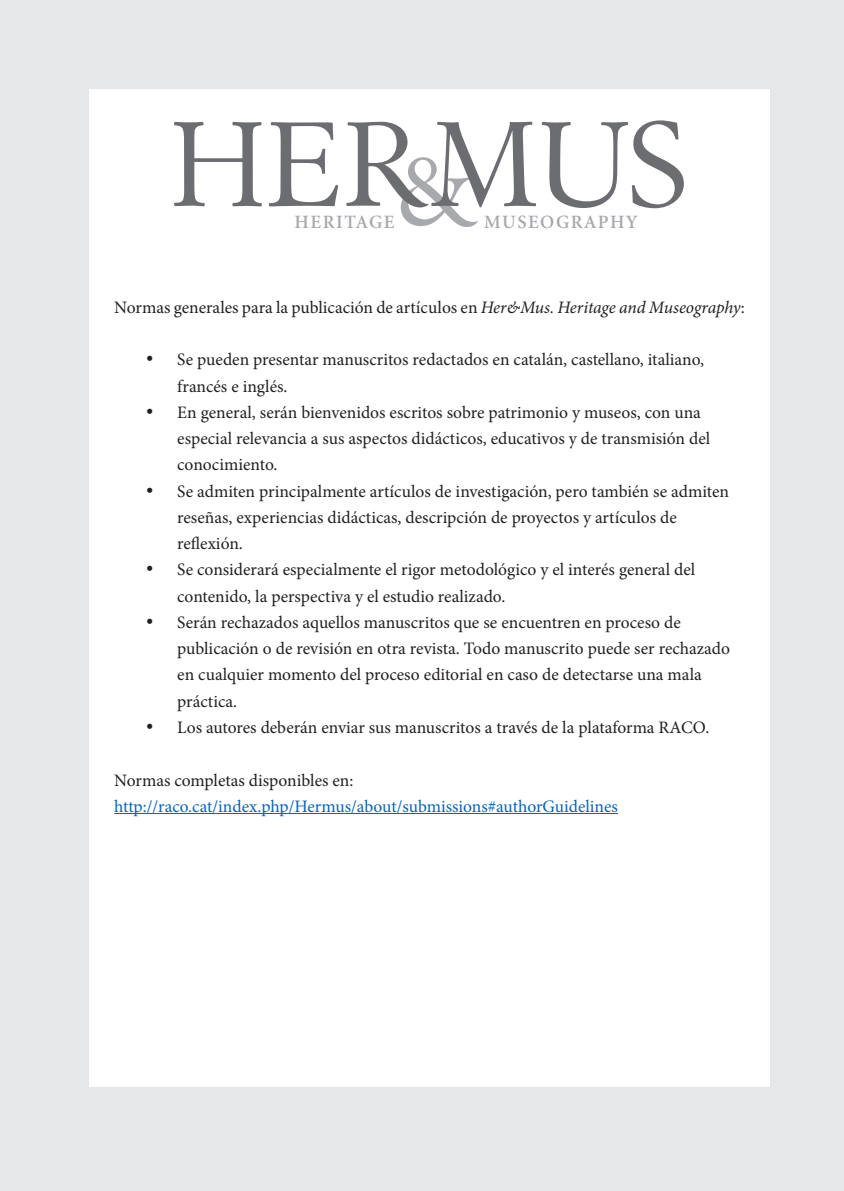
<style>
.page{position:relative;width:844px;height:1191px;background:#fff}
.page>*{position:absolute;margin:0;border:0;box-sizing:border-box;transform-origin:0 0}
.t1{font:130.38px "Augereau";color:#6c6d70}
.t2{font:18.9px "Minion Semibold SC";letter-spacing:.08em;color:#a8a9ad}
.t3{font:17.5px/26.2px "Minion Pro";color:#231f20}
.t4{font:17.5px/26.2px "Minion Pro";letter-spacing:-.005em;color:#0563c1}
.s1{font-style:italic}
.s2{color:#231f20}
</style>
<div class="page">
<div style="left:0;top:0;width:843px;height:1191px;background:#e6e7e9"></div>
<div style="left:89px;top:89px;width:680px;height:997px;background:#fff"></div>
<hr style="left:114px;top:813px;width:504px;height:1px;background:#0563c1">
<p class="t1" style="left:398px;top:86px;width:291px"><sub>&amp;</sub>MUS</p>
<p class="t1" style="left:171px;top:86px;width:261px">HER</p>
<p class="t2" style="left:294px;top:212px;width:101px">HERITAGE</p>
<p class="t2" style="left:484px;top:212px;width:155px">MUSEOGRAPHY</p>
<p class="t3" style="left:114px;top:294px;width:632px">Normas generales para la publicación de artículos en <span class="s1">Her&amp;Mus. Heritage and Museography</span>:</p>
<p class="t3" style="left:177px;top:347px;width:528px;text-indent:-32px">• Se pueden presentar manuscritos redactados en catalán, castellano, italiano, francés e inglés.</p>
<p class="t3" style="left:177px;top:399px;width:534px;text-indent:-32px">• En general, serán bienvenidos escritos sobre patrimonio y museos, con una especial relevancia a sus aspectos didácticos, educativos y de transmisión del conocimiento.</p>
<p class="t3" style="left:177px;top:478px;width:553px;text-indent:-32px">• Se admiten principalmente artículos de investigación, pero también se admiten reseñas, experiencias didácticas, descripción de proyectos y artículos de reflexión.</p>
<p class="t3" style="left:177px;top:557px;width:519px;text-indent:-32px">• Se considerará especialmente el rigor metodológico y el interés general del contenido, la perspectiva y el estudio realizado.</p>
<p class="t3" style="left:177px;top:609px;width:554px;text-indent:-32px">• Serán rechazados aquellos manuscritos que se encuentren en proceso de publicación o de revisión en otra revista. Todo manuscrito puede ser rechazado en cualquier momento del proceso editorial en caso de detectarse una mala práctica.</p>
<p class="t3" style="left:146px;top:714px;width:565px">• Los autores deberán enviar sus manuscritos a través de la plataforma RACO.</p>
<p class="t4" style="left:114px;top:767px;width:505px"><span class="s2">Normas completas disponibles en: </span>http://raco.cat/index.php/Hermus/about/submissions#authorGuidelines</p>
</div>
